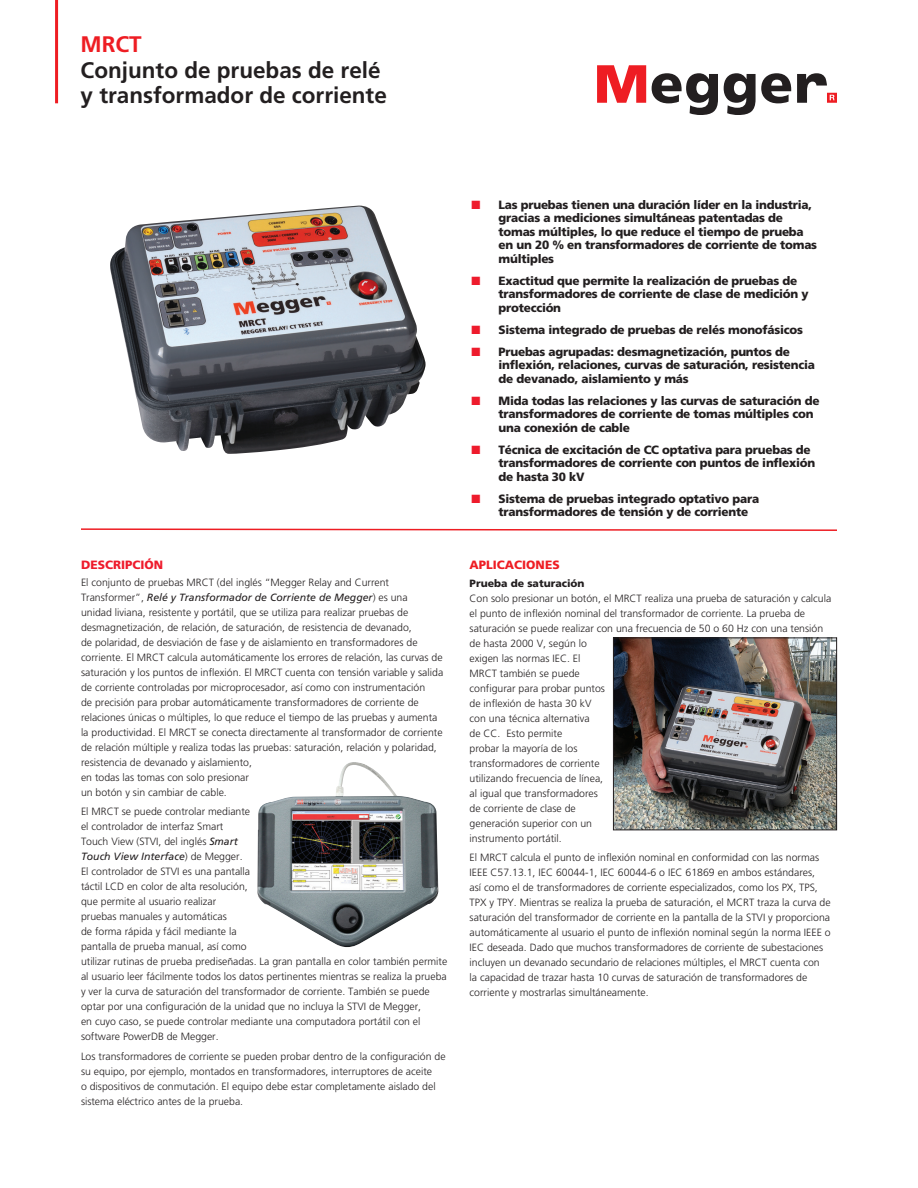
<style>
.page{position:relative;width:918px;height:1188px;background:#fff}
.page>*{position:absolute;margin:0;border:0;box-sizing:border-box;transform-origin:0 0}
.t1{font:700 22.5px/25.5px "Frutiger LT Pro";color:#231f20}
.t2{font:700 22.5px "Frutiger LT Pro";color:#ee1d23}
.t3{font:900 12px/13.5px "Frutiger LT Pro";letter-spacing:-.02em;color:#231f20}
.t4{font:900 12px "Frutiger LT Pro";color:#ee1d23}
.t5{font:900 12px "Frutiger LT Pro";color:#ee1b2c}
.t6{font:300 10.5px/15px "Frutiger LT Pro";color:#231f20}
.t7{font:900 10.5px "Frutiger LT Pro";color:#231f20}
.s1{font-weight:400;font-style:italic}
.s2{color:#ee1b2c}
</style>
<div class="page">
<hr style="left:55px;top:0;width:3px;height:103px;background:#ee1d23">
<svg style="left:597px;top:65px;width:240px;height:50px"></svg>
<svg style="left:81px;top:528px;width:756px;height:3px"></svg>
<img style="left:110px;top:206px;width:316px;height:248px">
<img style="left:257px;top:762px;width:181px;height:186px">
<img style="left:615px;top:640px;width:220px;height:188px">
<div style="left:613px;top:638px;width:224px;height:192px;border:1px solid #231f20"></div>
<h1 class="t2" style="left:81px;top:31px;width:63px">MRCT</h1>
<h1 class="t1" style="left:81px;top:57px;width:308px">Conjunto de pruebas de relé y transformador de corriente</h1>
<p class="t5" style="left:81px;top:558px;width:84px">DESCRIPCIÓN</p>
<p class="t6" style="left:81px;top:575px;width:364px">El conjunto de pruebas MRCT (del inglés “Megger Relay and Current Transformer”, <span class="s1">Relé y Transformador de Corriente de Megger</span>) es una<br>unidad liviana, resistente y portátil, que se utiliza para realizar pruebas de desmagnetización, de relación, de saturación, de resistencia de devanado,<br>de polaridad, de desviación de fase y de aislamiento en transformadores de corriente. El MRCT calcula automáticamente los errores de relación, las curvas de saturación y los puntos de inflexión. El MRCT cuenta con tensión variable y salida de corriente controladas por microprocesador, así como con instrumentación<br>de precisión para probar automáticamente transformadores de corriente de relaciones únicas o múltiples, lo que reduce el tiempo de las pruebas y aumenta la productividad. El MRCT se conecta directamente al transformador de corriente de relación múltiple y realiza todas las pruebas: saturación, relación y polaridad, resistencia de devanado y aislamiento,<br>en todas las tomas con solo presionar<br>un botón y sin cambiar de cable.</p>
<p class="t6" style="left:81px;top:804px;width:368px">El MRCT se puede controlar mediante<br>el controlador de interfaz Smart<br>Touch View (STVI, del inglés <span class="s1">Smart<br>Touch View Interface</span>) de Megger.<br>El controlador de STVI es una pantalla<br>táctil LCD en color de alta resolución,<br>que permite al usuario realizar<br>pruebas manuales y automáticas<br>de forma rápida y fácil mediante la<br>pantalla de prueba manual, así como<br>utilizar rutinas de prueba prediseñadas. La gran pantalla en color también permite al usuario leer fácilmente todos los datos pertinentes mientras se realiza la prueba y ver la curva de saturación del transformador de corriente. También se puede optar por una configuración de la unidad que no incluya la STVI de Megger,<br>en cuyo caso, se puede controlar mediante una computadora portátil con el software PowerDB de Megger.</p>
<p class="t6" style="left:81px;top:1049px;width:366px">Los transformadores de corriente se pueden probar dentro de la configuración de su equipo, por ejemplo, montados en transformadores, interruptores de aceite<br>o dispositivos de conmutación. El equipo debe estar completamente aislado del sistema eléctrico antes de la prueba.</p>
<p class="t3" style="left:499px;top:198px;width:320px;text-indent:-27px"><span class="s2">■</span> Las pruebas tienen una duración líder en la industria, gracias a mediciones simultáneas patentadas de tomas múltiples, lo que reduce el tiempo de prueba en un 20 % en transformadores de corriente de tomas múltiples</p>
<p class="t3" style="left:499px;top:274px;width:312px;text-indent:-27px"><span class="s2">■</span> Exactitud que permite la realización de pruebas de transformadores de corriente de clase de medición y protección</p>
<p class="t3" style="left:472px;top:323px;width:333px"><span class="s2">■</span> Sistema integrado de pruebas de relés monofásicos</p>
<p class="t3" style="left:499px;top:345px;width:318px;text-indent:-27px"><span class="s2">■</span> Pruebas agrupadas: desmagnetización, puntos de inflexión, relaciones, curvas de saturación, resistencia de devanado, aislamiento y más</p>
<p class="t3" style="left:499px;top:394px;width:323px;text-indent:-27px"><span class="s2">■</span> Mida todas las relaciones y las curvas de saturación de transformadores de corriente de tomas múltiples con una conexión de cable</p>
<p class="t3" style="left:499px;top:443px;width:318px;text-indent:-27px"><span class="s2">■</span> Técnica de excitación de CC optativa para pruebas de transformadores de corriente con puntos de inflexión de hasta 30 kV</p>
<p class="t3" style="left:499px;top:492px;width:262px;text-indent:-27px"><span class="s2">■</span> Sistema de pruebas integrado optativo para transformadores de tensión y de corriente</p>
<p class="t4" style="left:470px;top:558px;width:92px">APLICACIONES</p>
<p class="t7" style="left:470px;top:577px;width:116px">Prueba de saturación</p>
<p class="t6" style="left:470px;top:591px;width:363px">Con solo presionar un botón, el MRCT realiza una prueba de saturación y calcula el punto de inflexión nominal del transformador de corriente. La prueba de saturación se puede realizar con una frecuencia de 50 o 60 Hz con una tensión de hasta 2000 V, según lo<br>exigen las normas IEC. El<br>MRCT también se puede<br>configurar para probar puntos<br>de inflexión de hasta 30 kV<br>con una técnica alternativa<br>de CC. Esto permite<br>probar la mayoría de los<br>transformadores de corriente<br>utilizando frecuencia de línea,<br>al igual que transformadores<br>de corriente de clase de<br>generación superior con un<br>instrumento portátil.</p>
<p class="t6" style="left:470px;top:850px;width:363px">El MRCT calcula el punto de inflexión nominal en conformidad con las normas IEEE C57.13.1, IEC 60044-1, IEC 60044-6 o IEC 61869 en ambos estándares,<br>así como el de transformadores de corriente especializados, como los PX, TPS, TPX y TPY. Mientras se realiza la prueba de saturación, el MCRT traza la curva de saturación del transformador de corriente en la pantalla de la STVI y proporciona automáticamente al usuario el punto de inflexión nominal según la norma IEEE o IEC deseada. Dado que muchos transformadores de corriente de subestaciones incluyen un devanado secundario de relaciones múltiples, el MRCT cuenta con<br>la capacidad de trazar hasta 10 curvas de saturación de transformadores de corriente y mostrarlas simultáneamente.</p>
</div>
